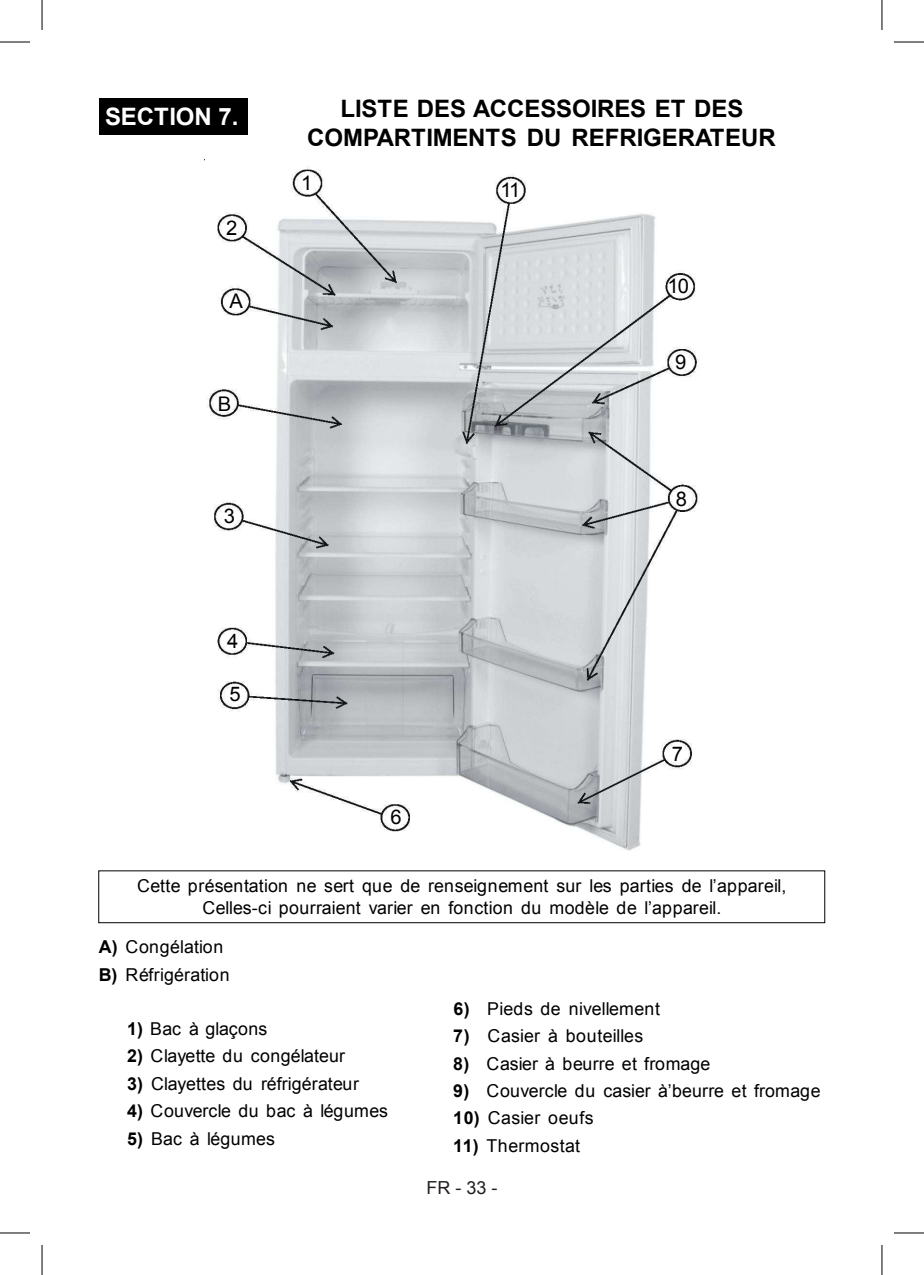
<style>
.page{position:relative;width:924px;height:1275px;background:#fff}
.page>*{position:absolute;margin:0;border:0;box-sizing:border-box;transform-origin:0 0}
.t1{font:700 24px/28.8px "Arial";letter-spacing:-.005em;color:#000;text-align:center}
.t2{font:700 24px "Arial";letter-spacing:-.005em;color:#fff}
.t3{font:20.2px "Arial";color:#000}
.t4{font:18px "Arial";color:#231f20}
.t5{font:17.8px/27.4px "Arial";letter-spacing:.01em;color:#000}
.s1{font-weight:700}
</style>
<div class="page">
<div style="left:99px;top:98px;width:148px;height:36px;background:#000"></div>
<div style="left:98px;top:870px;width:726px;height:53px;border:1px solid #000"></div>
<img style="left:208px;top:167px;width:492px;height:684px">
<hr style="left:0;top:42px;width:30px;height:1px;background:#000">
<hr style="left:893px;top:42px;width:30px;height:1px;background:#000">
<hr style="left:0;top:1232px;width:30px;height:1px;background:#000">
<hr style="left:893px;top:1232px;width:30px;height:1px;background:#000">
<hr style="left:42px;top:0;width:1px;height:30px;background:#000">
<hr style="left:42px;top:1245px;width:1px;height:30px;background:#000">
<hr style="left:881px;top:0;width:1px;height:30px;background:#000">
<hr style="left:881px;top:1245px;width:1px;height:30px;background:#000">
<h1 class="t2" style="left:105px;top:107px;width:135px">SECTION 7.</h1>
<h1 class="t1" style="left:307px;top:97px;width:470px">LISTE DES ACCESSOIRES ET DES<br>COMPARTIMENTS DU REFRIGERATEUR</h1>
<p class="t3" style="left:226px;top:220px;width:13px">2</p>
<p class="t3" style="left:229px;top:293px;width:15px">A</p>
<p class="t3" style="left:218px;top:396px;width:15px">B</p>
<p class="t3" style="left:223px;top:508px;width:13px">3</p>
<p class="t3" style="left:227px;top:633px;width:13px">4</p>
<p class="t3" style="left:229px;top:686px;width:13px">5</p>
<p class="t3" style="left:301px;top:175px;width:13px">1</p>
<p class="t3" style="left:390px;top:809px;width:13px">6</p>
<p class="t3" style="left:500px;top:182px;width:21px">11</p>
<p class="t3" style="left:667px;top:278px;width:23px">10</p>
<p class="t3" style="left:675px;top:354px;width:13px">9</p>
<p class="t3" style="left:675px;top:491px;width:13px">8</p>
<p class="t3" style="left:671px;top:746px;width:13px">7</p>
<p class="t5" style="left:137px;top:877px;width:650px;line-height:21.6px;text-align:center">Cette présentation ne sert que de renseignement sur les parties de l’appareil,<br>Celles-ci pourraient varier en fonction du modèle de l’appareil.</p>
<p class="t5" style="left:99px;top:935px;width:132px"><span class="s1">A)</span> Congélation<br><span class="s1">B)</span> Réfrigération</p>
<p class="t5" style="left:127px;top:1016px;width:142px"><span class="s1">1)</span> Bac à glaçons</p>
<p class="t5" style="left:127px;top:1044px;width:219px"><span class="s1">2)</span> Clayette du congélateur</p>
<p class="t5" style="left:127px;top:1071px;width:233px"><span class="s1">3)</span> Clayettes du réfrigérateur</p>
<p class="t5" style="left:127px;top:1099px;width:262px"><span class="s1">4)</span> Couvercle du bac à légumes</p>
<p class="t5" style="left:127px;top:1126px;width:149px"><span class="s1">5)</span> Bac à légumes</p>
<p class="t5" style="left:453px;top:996px;width:208px"><span class="s1">6)</span> Pieds de nivellement</p>
<p class="t5" style="left:453px;top:1024px;width:191px"><span class="s1">7)</span> Casier à bouteilles</p>
<p class="t5" style="left:453px;top:1051px;width:258px"><span class="s1">8)</span> Casier à beurre et fromage</p>
<p class="t5" style="left:453px;top:1078px;width:369px"><span class="s1">9)</span> Couvercle du casier à’beurre et fromage</p>
<p class="t5" style="left:453px;top:1106px;width:142px"><span class="s1">10)</span> Casier oeufs</p>
<p class="t5" style="left:453px;top:1133px;width:128px"><span class="s1">11)</span> Thermostat</p>
<p class="t4" style="left:426px;top:1180px;width:73px">FR - 33 -</p>
<p class="t5" style="left:428px;top:1176px;width:69px">FR - 45 -</p>
</div>
